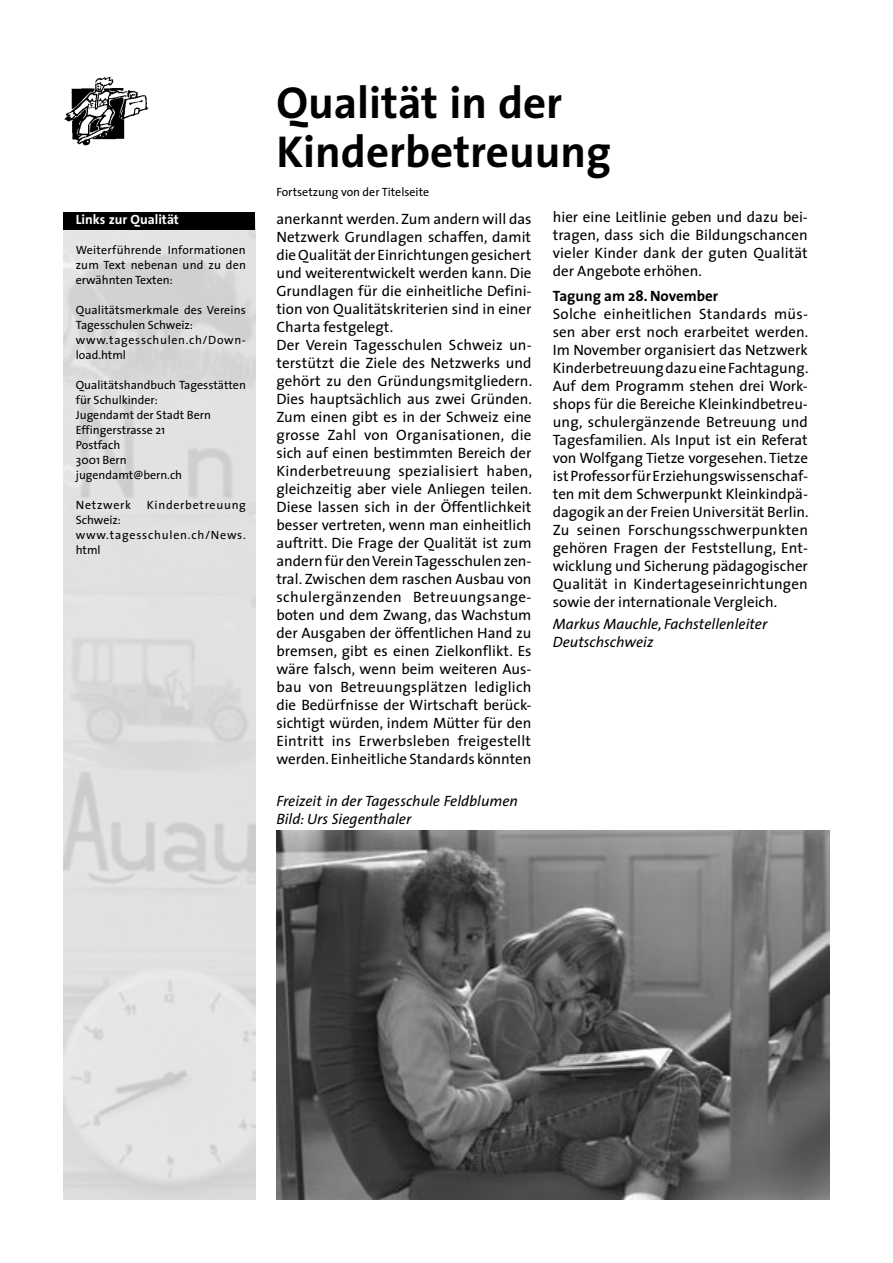
<style>
.page{position:relative;width:893px;height:1263px;background:#fff}
.page>*{position:absolute;margin:0;border:0;box-sizing:border-box;transform-origin:0 0}
.t1{font:700 45px/49.5px "The Sans";color:#000}
.t2{font:15px/18px "The Sans";color:#000;text-align:justify}
.t3{font:italic 15px/18px "The Sans";color:#000}
.t4{font:700 15px "The Sans";color:#000}
.t5{font:700 13.5px "The Sans";color:#fff}
.t6{font:12px/15px "The Sans";color:#000}
.t7{font:12px/15px "The Sans";letter-spacing:.065em;color:#000}
.t8{font:12px "The Sans";letter-spacing:.06em;color:#000}
</style>
<div class="page">
<img style="left:64px;top:76px;width:85px;height:70px">
<img style="left:64px;top:229px;width:191px;height:970px">
<div style="left:64px;top:212px;width:191px;height:17px;background:#000"></div>
<img style="left:276px;top:830px;width:553px;height:369px">
<p class="t5" style="left:76px;top:208px;width:105px">Links zur Qualität</p>
<p class="t6" style="left:76px;top:242px;width:172px;text-align:justify">Weiterführende Informationen zum Text nebenan und zu den erwähnten Texten:</p>
<p class="t6" style="left:76px;top:302px;width:172px">Qualitätsmerkmale des Vereins<br>Tagesschulen Schweiz: www.tagesschulen.ch/Down&shy;load.html</p>
<p class="t6" style="left:76px;top:377px;width:172px">Qualitätshandbuch Tagesstätten für Schulkinder:<br>Jugendamt der Stadt Bern<br>Effingerstrasse 21<br>Postfach<br>3001 Bern<br>jugendamt@bern.ch</p>
<p class="t8" style="left:76px;top:495px;width:57px">Netzwerk</p>
<p class="t8" style="left:147px;top:495px;width:101px">Kinderbetreuung</p>
<p class="t7" style="left:76px;top:512px;width:171px">Schweiz: www.tagesschulen.ch/News. html</p>
<h1 class="t1" style="left:276px;top:77px;width:336px">Qualität in der<br>Kinderbetreuung</h1>
<p class="t2" style="left:276px;top:209px;width:257px;text-align:left">anerkannt werden. Zum andern will das Netzwerk Grundlagen schaffen, damit die Qualität der Einrichtungen gesichert und weiterentwickelt werden kann. Die Grundlagen für die einheitliche Defini&shy;tion von Qualitätskriterien sind in einer Charta festgelegt.<br>Der Verein Tagesschulen Schweiz un&shy;terstützt die Ziele des Netzwerks und gehört zu den Gründungsmitgliedern.<br>Dies hauptsächlich aus zwei Gründen.<br>Zum einen gibt es in der Schweiz eine grosse Zahl von Organisationen, die sich auf einen bestimmten Bereich der Kinderbetreuung spezialisiert haben, gleichzeitig aber viele Anliegen teilen.<br>Diese lassen sich in der Öffentlichkeit besser vertreten, wenn man einheitlich auftritt. Die Frage der Qualität ist zum andern für den Verein Tagesschulen zen&shy;tral. Zwischen dem raschen Ausbau von schulergänzenden Betreuungsange&shy;boten und dem Zwang, das Wachstum der Ausgaben der öffentlichen Hand zu bremsen, gibt es einen Zielkonflikt. Es wäre falsch, wenn beim weiteren Aus&shy;bau von Betreuungsplätzen lediglich die Bedürfnisse der Wirtschaft berück&shy;sichtigt würden, indem Mütter für den Eintritt ins Erwerbsleben freigestellt werden. Einheitliche Standards könnten</p>
<p class="t2" style="left:553px;top:208px;width:257px">hier eine Leitlinie geben und dazu bei&shy;tragen, dass sich die Bildungschancen vieler Kinder dank der guten Qualität der Angebote erhöhen.</p>
<p class="t6" style="left:276px;top:184px;width:154px">Fortsetzung von der Titelseite</p>
<p class="t4" style="left:553px;top:283px;width:167px">Tagung am 28. November</p>
<p class="t2" style="left:553px;top:304px;width:257px">Solche einheitlichen Standards müs&shy;sen aber erst noch erarbeitet werden.<br>Im November organisiert das Netzwerk Kinderbetreuung dazu eine Fachtagung.<br>Auf dem Programm stehen drei Work&shy;shops für die Bereiche Kleinkindbetreu&shy;ung, schulergänzende Betreuung und Tagesfamilien. Als Input ist ein Referat von Wolfgang Tietze vorgesehen. Tietze ist Professor für Erziehungswissenschaf&shy;ten mit dem Schwerpunkt Kleinkindpä&shy;dagogik an der Freien Universität Berlin.<br>Zu seinen Forschungsschwerpunkten gehören Fragen der Feststellung, Ent&shy;wicklung und Sicherung pädagogischer Qualität in Kindertageseinrichtungen sowie der internationale Vergleich.</p>
<p class="t3" style="left:553px;top:615px;width:216px">Markus Mauchle, Fachstellenleiter<br>Deutschschweiz</p>
<p class="t3" style="left:276px;top:791px;width:243px">Freizeit in der Tagesschule Feldblumen<br>Bild: Urs Siegenthaler</p>
</div>
